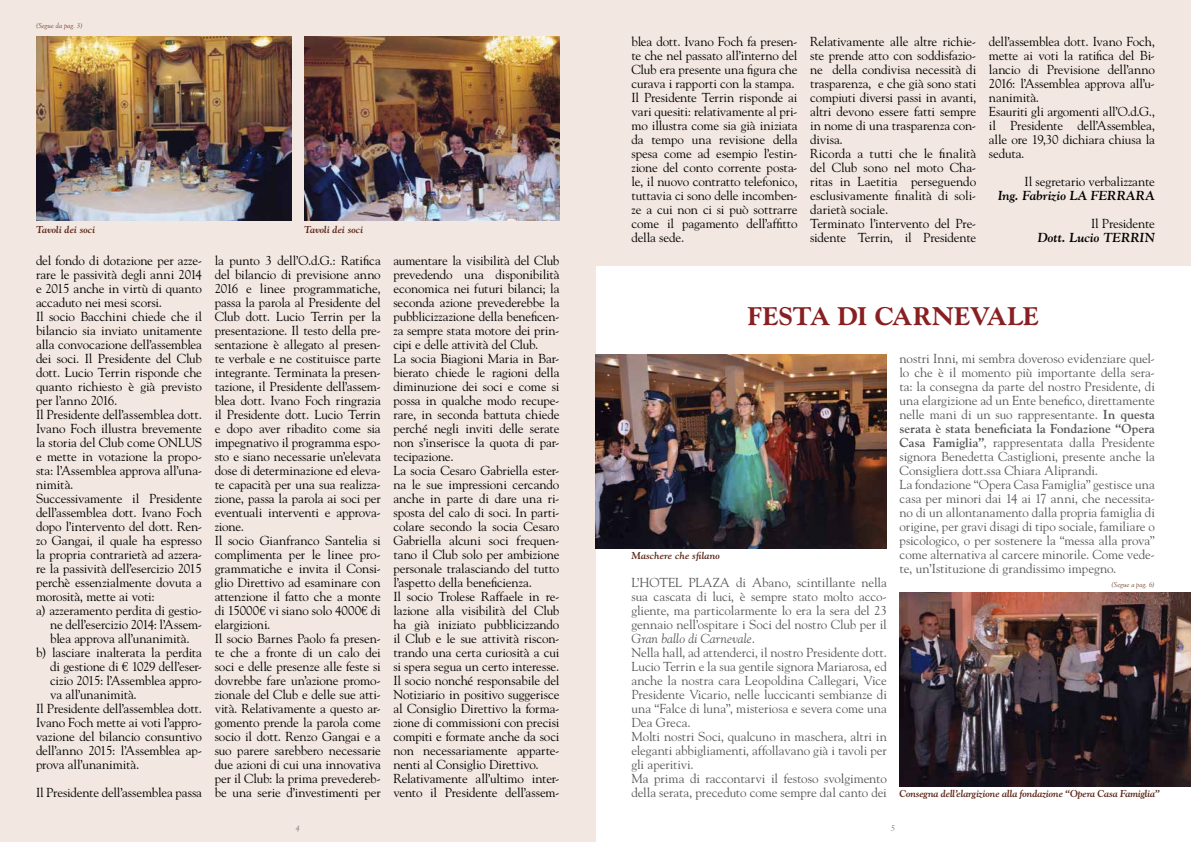
<style>
.page{position:relative;width:1191px;height:842px;background:#fff}
.page>*{position:absolute;margin:0;border:0;box-sizing:border-box;transform-origin:0 0}
.t1{font:800 26px "Goudy";letter-spacing:-.01em;color:#882022}
.t2{font:13px/14px "Goudy Std";letter-spacing:-.015em;color:#000}
.t3{font:13px/14px "Goudy Std";letter-spacing:-.005em;color:#58585a}
.t4{font:italic 700 13px "Goudy Std";color:#000}
.t5{font:italic 700 10px "Goudy Std";letter-spacing:-.005em;color:#5b2417}
.t6{font:italic 8px "Goudy Std";color:#707172}
.t7{font:italic 7px "Goudy Std";letter-spacing:.02em;color:#75402c}
.s1{font-style:italic}
.s2{font-weight:700}
</style>
<div class="page">
<div style="left:0;top:0;width:595px;height:842px;background:#f2e7e1"></div>
<div style="left:595px;top:0;width:596px;height:265px;background:#f2e7e1"></div>
<img style="left:595px;top:354px;width:292px;height:195px">
<img style="left:899px;top:592px;width:292px;height:194px">
<img style="left:36px;top:36px;width:255px;height:184px">
<img style="left:304px;top:36px;width:255px;height:184px">
<p class="t7" style="left:36px;top:21px;width:48px">(Segue da pag. 3)</p>
<p class="t5" style="left:36px;top:223px;width:61px">Tavoli dei soci</p>
<p class="t5" style="left:304px;top:223px;width:61px">Tavoli dei soci</p>
<p class="t2" style="left:36px;top:254px;width:168px">del fondo di dotazione per azze-</p>
<p class="t2" style="left:36px;top:268px;width:168px">rare le passività degli anni 2014</p>
<p class="t2" style="left:36px;top:282px;width:168px">e 2015 anche in virtù di quanto</p>
<p class="t2" style="left:36px;top:296px;width:127px">accaduto nei mesi scorsi.</p>
<p class="t2" style="left:36px;top:310px;width:167px">Il socio Bacchini chiede che il</p>
<p class="t2" style="left:36px;top:324px;width:168px">bilancio sia inviato unitamente</p>
<p class="t2" style="left:36px;top:338px;width:168px">alla convocazione dell’assemblea</p>
<p class="t2" style="left:36px;top:352px;width:168px">dei soci. Il Presidente del Club</p>
<p class="t2" style="left:36px;top:366px;width:168px">dott. Lucio Terrin risponde che</p>
<p class="t2" style="left:36px;top:380px;width:168px">quanto richiesto è già previsto</p>
<p class="t2" style="left:36px;top:394px;width:83px">per l’anno 2016.</p>
<p class="t2" style="left:36px;top:408px;width:168px">Il Presidente dell’assemblea dott.</p>
<p class="t2" style="left:36px;top:422px;width:168px">Ivano Foch illustra brevemente</p>
<p class="t2" style="left:36px;top:436px;width:168px">la storia del Club come ONLUS</p>
<p class="t2" style="left:36px;top:450px;width:168px">e mette in votazione la propo-</p>
<p class="t2" style="left:36px;top:464px;width:168px">sta: l’Assemblea approva all’una-</p>
<p class="t2" style="left:36px;top:478px;width:39px">nimità.</p>
<p class="t2" style="left:36px;top:492px;width:168px">Successivamente il Presidente</p>
<p class="t2" style="left:36px;top:506px;width:168px">dell’assemblea dott. Ivano Foch</p>
<p class="t2" style="left:36px;top:520px;width:168px">dopo l’intervento del dott. Ren-</p>
<p class="t2" style="left:36px;top:534px;width:168px">zo Gangai, il quale ha espresso</p>
<p class="t2" style="left:36px;top:548px;width:168px">la propria contrarietà ad azzera-</p>
<p class="t2" style="left:36px;top:562px;width:168px">re la passività dell’esercizio 2015</p>
<p class="t2" style="left:36px;top:576px;width:168px">perchè essenzialmente dovuta a</p>
<p class="t2" style="left:36px;top:590px;width:120px">morosità, mette ai voti:</p>
<p class="t2" style="left:36px;top:604px;width:168px">a) azzeramento perdita di gestio-</p>
<p class="t2" style="left:50px;top:618px;width:153px">ne dell’esercizio 2014: l’Assem-</p>
<p class="t2" style="left:50px;top:632px;width:141px">blea approva all’unanimità.</p>
<p class="t2" style="left:36px;top:646px;width:168px">b) lasciare inalterata la perdita</p>
<p class="t2" style="left:50px;top:660px;width:153px">di gestione di € 1029 dell’eser-</p>
<p class="t2" style="left:50px;top:674px;width:153px">cizio 2015: l’Assemblea appro-</p>
<p class="t2" style="left:50px;top:688px;width:88px">va all’unanimità.</p>
<p class="t2" style="left:36px;top:702px;width:168px">Il Presidente dell’assemblea dott.</p>
<p class="t2" style="left:36px;top:716px;width:168px">Ivano Foch mette ai voti l’appro-</p>
<p class="t2" style="left:36px;top:730px;width:168px">vazione del bilancio consuntivo</p>
<p class="t2" style="left:36px;top:744px;width:168px">dell’anno 2015: l’Assemblea ap-</p>
<p class="t2" style="left:36px;top:758px;width:105px">prova all’unanimità.</p>
<p class="t2" style="left:36px;top:786px;width:168px">Il Presidente dell’assemblea passa</p>
<p class="t2" style="left:215px;top:254px;width:168px">la punto 3 dell’O.d.G.: Ratifica del bilancio di previsione anno<br>2016 e linee programmatiche, passa la parola al Presidente del<br>Club dott. Lucio Terrin per la presentazione. Il testo della pre&shy;sentazione è allegato al presen&shy;te verbale e ne costituisce parte integrante. Terminata la presen&shy;tazione, il Presidente dell’assem&shy;blea dott. Ivano Foch ringrazia il Presidente dott. Lucio Terrin e dopo aver ribadito come sia impegnativo il programma espo&shy;sto e siano necessarie un’elevata dose di determinazione ed eleva&shy;te capacità per una sua realizza&shy;zione, passa la parola ai soci per eventuali interventi e approva&shy;zione.<br>Il socio Gianfranco Santelia si complimenta per le linee pro&shy;grammatiche e invita il Consi&shy;glio Direttivo ad esaminare con attenzione il fatto che a monte di 15000€ vi siano solo 4000€ di elargizioni.<br>Il socio Barnes Paolo fa presen&shy;te che a fronte di un calo dei soci e delle presenze alle feste si dovrebbe fare un’azione promo&shy;zionale del Club e delle sue atti&shy;vità. Relativamente a questo ar&shy;gomento prende la parola come socio il dott. Renzo Gangai e a suo parere sarebbero necessarie due azioni di cui una innovativa per il Club: la prima prevedereb&shy;be una serie d’investimenti per</p>
<p class="t2" style="left:393px;top:254px;width:168px">aumentare la visibilità del Club prevedendo una disponibilità economica nei futuri bilanci; la seconda azione prevederebbe la pubblicizzazione della beneficen&shy;za sempre stata motore dei prin&shy;cipi e delle attività del Club.<br>La socia Biagioni Maria in Bar&shy;bierato chiede le ragioni della diminuzione dei soci e come si possa in qualche modo recupe&shy;rare, in seconda battuta chiede perché negli inviti delle serate non s’inserisce la quota di par&shy;tecipazione.<br>La socia Cesaro Gabriella ester&shy;na le sue impressioni cercando anche in parte di dare una ri&shy;sposta del calo di soci. In parti&shy;colare secondo la socia Cesaro<br>Gabriella alcuni soci frequen&shy;tano il Club solo per ambizione personale tralasciando del tutto l’aspetto della beneficienza.<br>Il socio Trolese Raffaele in re&shy;lazione alla visibilità del Club ha già iniziato pubblicizzando il Club e le sue attività riscon&shy;trando una certa curiosità a cui si spera segua un certo interesse.<br>Il socio nonché responsabile del<br>Notiziario in positivo suggerisce al Consiglio Direttivo la forma&shy;zione di commissioni con precisi compiti e formate anche da soci non necessariamente apparte&shy;nenti al Consiglio Direttivo.<br>Relativamente all’ultimo inter&shy;vento il Presidente dell’assem-</p>
<p class="t6" style="left:296px;top:823px;width:5px">4</p>
<p class="t2" style="left:631px;top:34px;width:168px">blea dott. Ivano Foch fa presen&shy;te che nel passato all’interno del<br>Club era presente una figura che curava i rapporti con la stampa.<br>Il Presidente Terrin risponde ai vari quesiti: relativamente al pri&shy;mo illustra come sia già iniziata da tempo una revisione della spesa come ad esempio l’estin&shy;zione del conto corrente posta&shy;le, il nuovo contratto telefonico, tuttavia ci sono delle incomben&shy;ze a cui non ci si può sottrarre come il pagamento dell’affitto della sede.</p>
<p class="t2" style="left:810px;top:34px;width:168px">Relativamente alle altre richie&shy;ste prende atto con soddisfazio&shy;ne della condivisa necessità di trasparenza, e che già sono stati compiuti diversi passi in avanti, altri devono essere fatti sempre in nome di una trasparenza con&shy;divisa.<br>Ricorda a tutti che le finalità del Club sono nel moto Cha&shy;ritas in Laetitia perseguendo esclusivamente finalità di soli&shy;darietà sociale.<br>Terminato l’intervento del Pre&shy;sidente Terrin, il Presidente</p>
<p class="t2" style="left:989px;top:34px;width:168px">dell’assemblea dott. Ivano Foch, mette ai voti la ratifica del Bi&shy;lancio di Previsione dell’anno<br>2016: l’Assemblea approva all’u&shy;nanimità.<br>Esauriti gli argomenti all’O.d.G., il Presidente dell’Assemblea, alle ore 19,30 dichiara chiusa la seduta.</p>
<p class="t2" style="left:1024px;top:174px;width:132px">Il segretario verbalizzante</p>
<p class="t4" style="left:998px;top:187px;width:158px">Ing. Fabrizio LA FERRARA</p>
<p class="t2" style="left:1091px;top:216px;width:65px">Il Presidente</p>
<p class="t4" style="left:1037px;top:229px;width:119px">Dott. Lucio TERRIN</p>
<h1 class="t1" style="left:747px;top:301px;width:293px">FESTA DI CARNEVALE</h1>
<p class="t5" style="left:631px;top:550px;width:90px">Maschere che sfilano</p>
<p class="t3" style="left:631px;top:575px;width:257px">L’HOTEL PLAZA di Abano, scintillante nella sua cascata di luci, è sempre stato molto acco&shy;gliente, ma particolarmente lo era la sera del 23 gennaio nell’ospitare i Soci del nostro Club per il <span class="s1">Gran ballo di Carnevale</span>.<br>Nella hall, ad attenderci, il nostro Presidente dott.<br>Lucio Terrin e la sua gentile signora Mariarosa, ed anche la nostra cara Leopoldina Callegari, Vice Presidente Vicario, nelle luccicanti sembianze di una “Falce di luna”, misteriosa e severa come una Dea Greca.<br>Molti nostri Soci, qualcuno in maschera, altri in eleganti abbigliamenti, affollavano già i tavoli per gli aperitivi.<br>Ma prima di raccontarvi il festoso svolgimento della serata, preceduto come sempre dal canto dei</p>
<p class="t3" style="left:899px;top:352px;width:257px">nostri Inni, mi sembra doveroso evidenziare quel&shy;lo che è il momento più importante della sera&shy;ta: la consegna da parte del nostro Presidente, di una elargizione ad un Ente benefico, direttamente nelle mani di un suo rappresentante. <span class="s2">In questa serata è stata beneficiata la Fondazione “Opera Casa Famiglia”</span>, rappresentata dalla Presidente signora Benedetta Castiglioni, presente anche la Consigliera dott.ssa Chiara Aliprandi.<br>La fondazione “Opera Casa Famiglia” gestisce una casa per minori dai 14 ai 17 anni, che necessita&shy;no di un allontanamento dalla propria famiglia di origine, per gravi disagi di tipo sociale, familiare o psicologico, o per sostenere la “messa alla prova” come alternativa al carcere minorile. Come vede&shy;te, un’Istituzione di grandissimo impegno.</p>
<p class="t7" style="left:1111px;top:580px;width:45px">(Segue a pag. 6)</p>
<p class="t5" style="left:899px;top:787px;width:262px">Consegna dell’elargizione alla fondazione “Opera Casa Famiglia”</p>
<p class="t6" style="left:891px;top:823px;width:5px">5</p>
</div>
